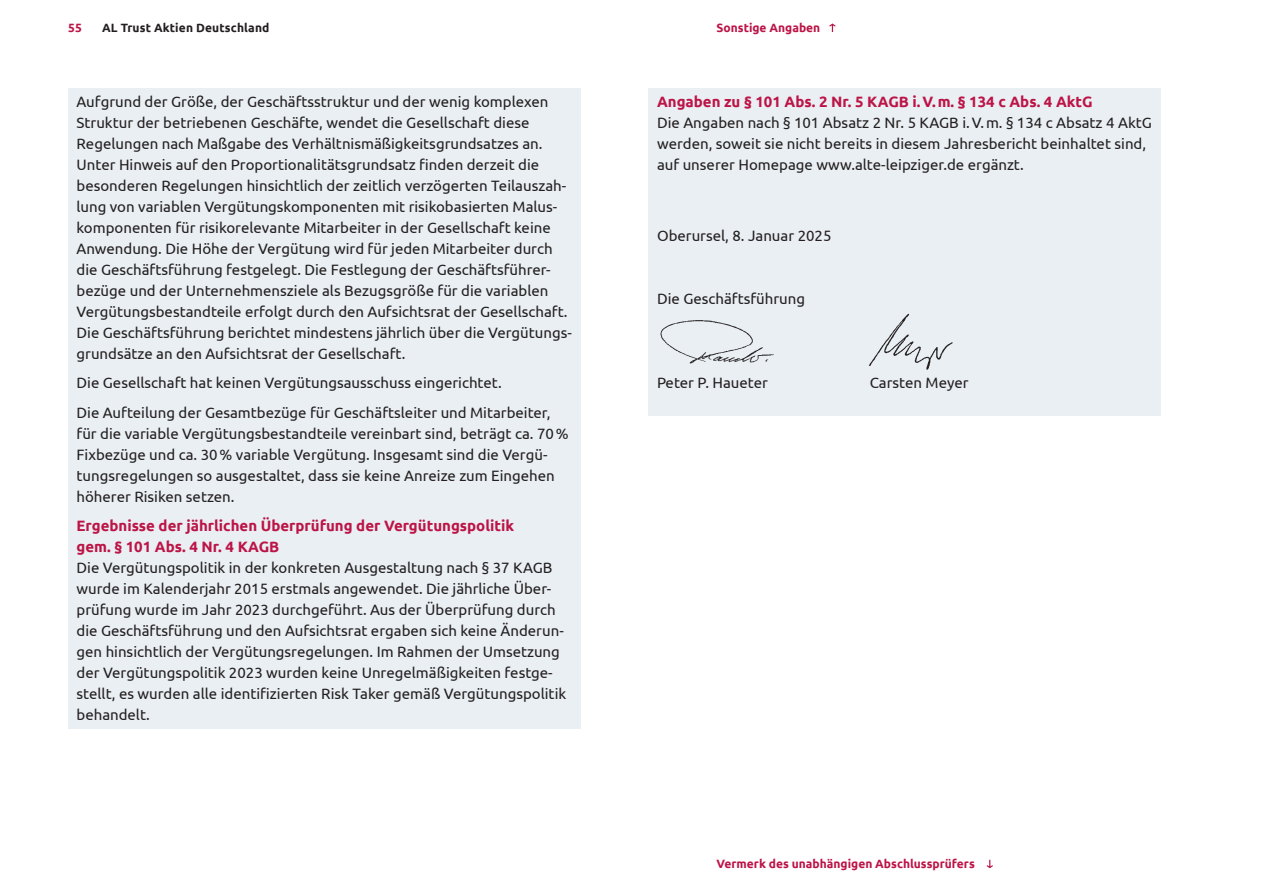
<style>
.page{position:relative;width:1263px;height:893px;background:#fff}
.page>*{position:absolute;margin:0;border:0;box-sizing:border-box;transform-origin:0 0}
.t1{font:15px/21px "Ubuntu";color:#231f20}
.t2{font:700 15px/21px "Ubuntu";color:#bc1446}
.t3{font:700 12px "Ubuntu";color:#bc1446}
.t4{font:700 12px "Ubuntu";letter-spacing:.01em;color:#231f20}
</style>
<div class="page">
<div style="left:68px;top:89px;width:512px;height:640px;background:#eaeff3"></div>
<div style="left:648px;top:89px;width:513px;height:327px;background:#eaeff3"></div>
<img style="left:660px;top:320px;width:114px;height:44px">
<img style="left:868px;top:313px;width:85px;height:57px">
<svg style="left:829px;top:23px;width:7px;height:9px"></svg>
<svg style="left:987px;top:860px;width:6px;height:8px"></svg>
<p class="t3" style="left:68px;top:20px;width:15px">55</p>
<p class="t4" style="left:102px;top:20px;width:169px">AL Trust Aktien Deutschland</p>
<p class="t3" style="left:716px;top:20px;width:105px">Sonstige Angaben</p>
<p class="t1" style="left:77px;top:90px;width:496px">Aufgrund der Größe, der Geschäftsstruktur und der wenig komplexen Struktur der betriebenen Geschäfte, wendet die Gesellschaft diese Regelungen nach Maßgabe des Verhältnismäßigkeitsgrundsatzes an.<br>Unter Hinweis auf den Proportionalitätsgrundsatz finden derzeit die besonderen Regelungen hinsichtlich der zeitlich verzögerten Teilauszah&shy;lung von variablen Vergütungskomponenten mit risikobasierten Malus&shy;komponenten für risikorelevante Mitarbeiter in der Gesellschaft keine Anwendung. Die Höhe der Vergütung wird für jeden Mitarbeiter durch die Geschäftsführung festgelegt. Die Festlegung der Geschäftsführer&shy;bezüge und der Unternehmensziele als Bezugsgröße für die variablen Vergütungsbestandteile erfolgt durch den Aufsichtsrat der Gesellschaft.<br>Die Geschäftsführung berichtet mindestens jährlich über die Vergütungs&shy;grundsätze an den Aufsichtsrat der Gesellschaft.</p>
<p class="t1" style="left:77px;top:368px;width:476px;line-height:29.5px">Die Gesellschaft hat keinen Vergütungsausschuss eingerichtet.<br>Die Aufteilung der Gesamtbezüge für Geschäftsleiter und Mitarbeiter,</p>
<p class="t1" style="left:77px;top:422px;width:494px">für die variable Vergütungsbestandteile vereinbart sind, beträgt ca. 70% Fixbezüge und ca. 30% variable Vergütung. Insgesamt sind die Vergü&shy;tungsregelungen so ausgestaltet, dass sie keine Anreize zum Eingehen höherer Risiken setzen.</p>
<p class="t2" style="left:77px;top:515px;width:439px">Ergebnisse der jährlichen Überprüfung der Vergütungspolitik gem. § 101 Abs. 4 Nr. 4 KAGB</p>
<p class="t1" style="left:77px;top:557px;width:491px">Die Vergütungspolitik in der konkreten Ausgestaltung nach § 37 KAGB wurde im Kalenderjahr 2015 erstmals angewendet. Die jährliche Über&shy;prüfung wurde im Jahr 2023 durchgeführt. Aus der Überprüfung durch die Geschäftsführung und den Aufsichtsrat ergaben sich keine Änderun&shy;gen hinsichtlich der Vergütungsregelungen. Im Rahmen der Umsetzung der Vergütungspolitik 2023 wurden keine Unregelmäßigkeiten festge&shy;stellt, es wurden alle identifizierten Risk Taker gemäß Vergütungspolitik behandelt.</p>
<p class="t2" style="left:657px;top:91px;width:437px">Angaben zu § 101 Abs. 2 Nr. 5 KAGB i.V.m. § 134 c Abs. 4 AktG</p>
<p class="t1" style="left:657px;top:111px;width:496px">Die Angaben nach § 101 Absatz 2 Nr. 5 KAGB i.V.m. § 134 c Absatz 4 AktG werden, soweit sie nicht bereits in diesem Jahresbericht beinhaltet sind, auf unserer Homepage www.alte-leipziger.de ergänzt.</p>
<p class="t1" style="left:657px;top:225px;width:176px">Oberursel, 8. Januar 2025</p>
<p class="t1" style="left:657px;top:288px;width:150px">Die Geschäftsführung</p>
<p class="t1" style="left:657px;top:372px;width:112px">Peter P. Haueter</p>
<p class="t1" style="left:870px;top:372px;width:101px">Carsten Meyer</p>
<p class="t3" style="left:716px;top:857px;width:260px">Vermerk des unabhängigen Abschlussprüfers</p>
</div>
